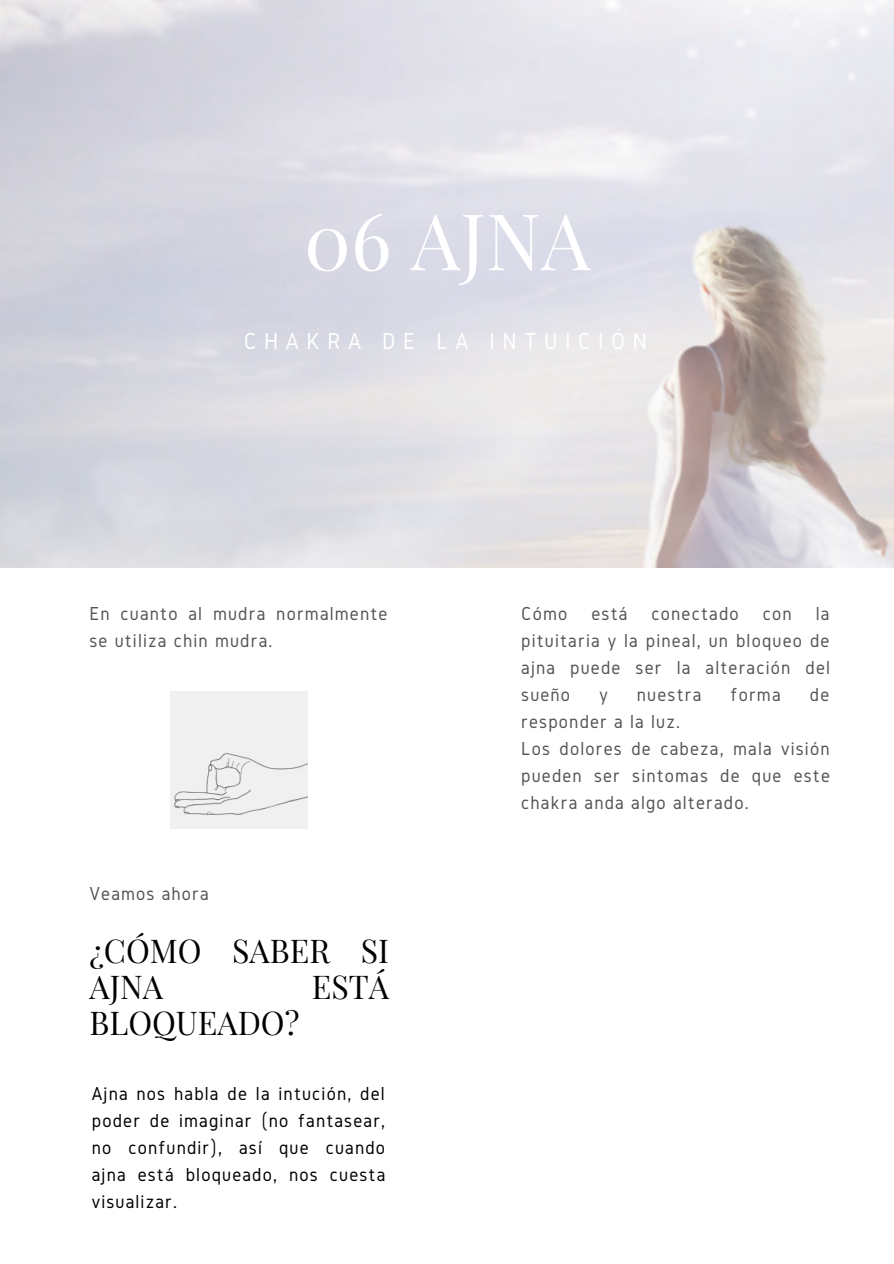
<style>
.page{position:relative;width:894px;height:1264px;background:#fff}
.page>*{position:absolute;margin:0;border:0;box-sizing:border-box;transform-origin:0 0}
.t1{font:78.3px "Playfair Display";color:#fff}
.t2{font:32.1px/36px "Playfair Display";color:#000}
.t3{font:24.15px "Gidole";letter-spacing:.31em;color:#fff}
.t4{font:19.5px/27px "Gidole";letter-spacing:.06em;color:#545454;text-align:justify}
.t5{font:19.5px/27px "Gidole";letter-spacing:.06em;color:#000;text-align:justify}
</style>
<div class="page">
<img style="left:0;top:0;width:893px;height:567px">
<div style="left:171px;top:691px;width:137px;height:137px;background:#f0f0f0"></div>
<p class="t1" style="left:304px;top:186px;width:288px">06 AJNA</p>
<p class="t3" style="left:244px;top:327px;width:404px">CHAKRA DE LA INTUICIÓN</p>
<p class="t4" style="left:89px;top:600px;width:299px">En cuanto al mudra normalmente se utiliza chin mudra.</p>
<p class="t4" style="left:89px;top:879px;width:121px">Veamos ahora</p>
<p class="t2" style="left:89px;top:931px;width:301px">¿CÓMO SABER SI<br>AJNA</p>
<p class="t2" style="left:312px;top:967px;width:79px">ESTÁ</p>
<p class="t2" style="left:89px;top:1003px;width:211px">BLOQUEADO?</p>
<p class="t5" style="left:92px;top:1079px;width:295px">Ajna nos habla de la intución, del poder de imaginar (no fantasear, no confundir), así que cuando ajna está bloqueado, nos cuesta visualizar.</p>
<p class="t4" style="left:521px;top:600px;width:310px">Cómo está conectado con la pituitaria y la pineal, un bloqueo de ajna puede ser la alteración del sueño</p>
<p class="t4" style="left:599px;top:681px;width:10px">y</p>
<p class="t4" style="left:636px;top:681px;width:66px">nuestra</p>
<p class="t4" style="left:730px;top:681px;width:52px">forma</p>
<p class="t4" style="left:809px;top:681px;width:21px">de</p>
<p class="t4" style="left:521px;top:708px;width:160px">responder a la luz.</p>
<p class="t4" style="left:521px;top:735px;width:310px">Los dolores de cabeza, mala visión pueden ser sintomas de que este chakra anda algo alterado.</p>
</div>
